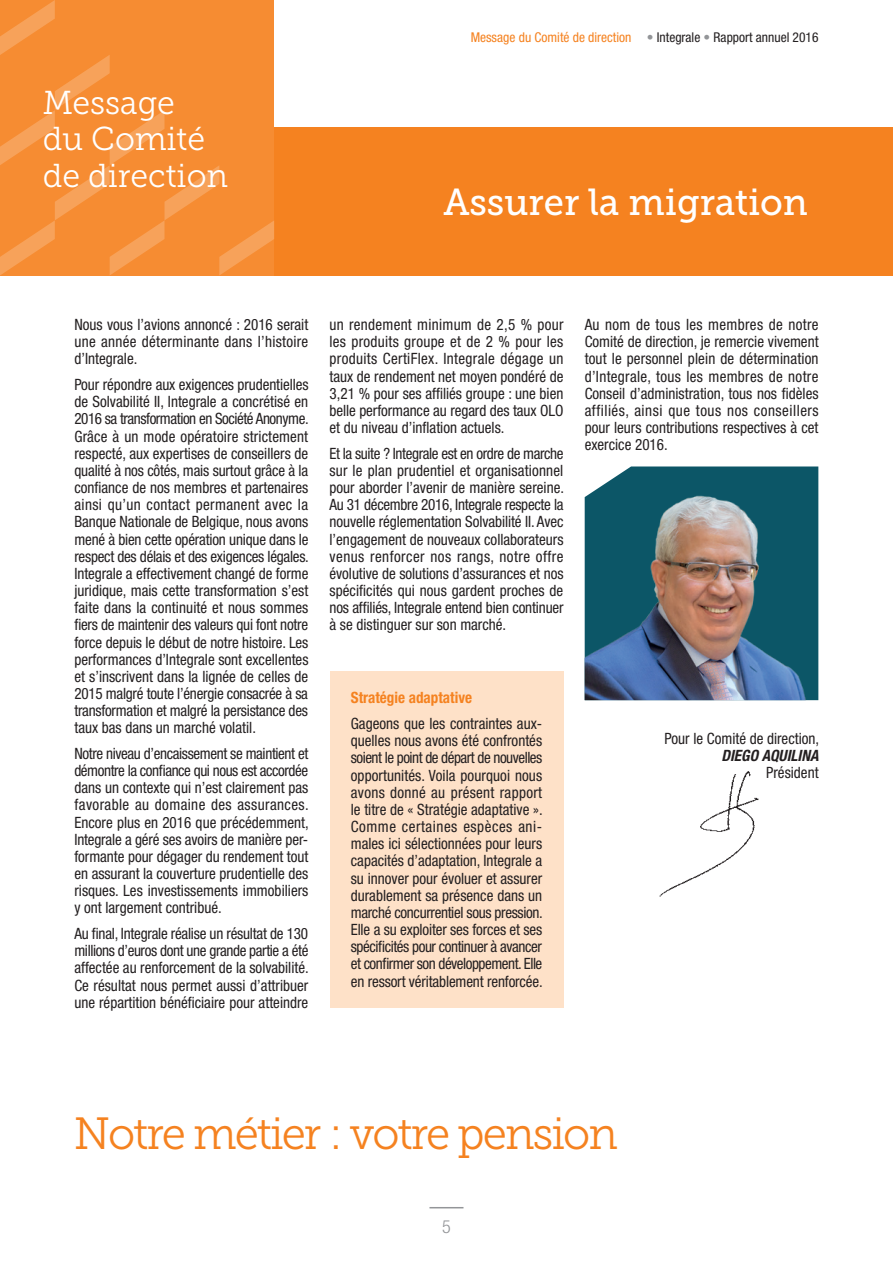
<style>
.page{position:relative;width:893px;height:1263px;background:#fff}
.page>*{position:absolute;margin:0;border:0;box-sizing:border-box;transform-origin:0 0}
.t1{font:45px "Museo Slab 300";letter-spacing:-.04em;color:#f58220}
.t2{font:37.5px "Museo Slab 500";color:#fff}
.t3{font:33px/36.3px "Museo Slab 300";color:#fff}
.t4{font:300 condensed 18px "Helvetica Neue LT Std";color:#939598}
.t5{font:condensed 15.6px/17.1px "Helvetica Neue LT Std";color:#231f20;text-align:justify}
.t6{font:700 condensed 15.6px "Helvetica Neue LT Std";color:#f58220}
.t7{font:italic 700 condensed 15.6px "Helvetica Neue LT Std";color:#231f20}
.t8{font:condensed 13.5px "Helvetica Neue LT Std";color:#231f20}
.t9{font:condensed 13.5px "Helvetica Neue LT Std";color:#f58220}
.s1{color:#939598}
</style>
<div class="page">
<hr style="left:0;top:0;width:1px;height:446px;background:#f58220">
<div style="left:274px;top:127px;width:619px;height:148px;background:#f58220"></div>
<svg style="left:0;top:0;width:274px;height:275px;background:#f68e36"></svg>
<div style="left:330px;top:671px;width:233px;height:337px;background:#fee1c8"></div>
<hr style="left:429px;top:1207px;width:34px;height:1px;background:#939598">
<img style="left:659px;top:771px;width:100px;height:126px">
<img style="left:585px;top:466px;width:233px;height:234px">
<h3 class="t3" style="left:43px;top:85px;width:187px">Message<br>du Comité de direction</h3>
<p class="t9" style="left:471px;top:29px;width:162px">Message du Comité de direction</p>
<p class="t8" style="left:647px;top:29px;width:173px"><span class="s1">•</span> Integrale <span class="s1">•</span> Rapport annuel 2016</p>
<h2 class="t2" style="left:443px;top:181px;width:366px">Assurer la migration</h2>
<p class="t5" style="left:74px;top:316px;width:235px">Nous vous l’avions annoncé : 2016 serait une année déterminante dans l’histoire d’Integrale.</p>
<p class="t5" style="left:74px;top:376px;width:236px">Pour répondre aux exigences prudentielles de Solvabilité II, Integrale a concrétisé en 2016 sa transformation en Société Anonyme.<br>Grâce à un mode opératoire strictement respecté, aux expertises de conseillers de qualité à nos côtés, mais surtout grâce à la confiance de nos membres et partenaires ainsi qu’un contact permanent avec la Banque Nationale de Belgique, nous avons mené à bien cette opération unique dans le respect des délais et des exigences légales.<br>Integrale a effectivement changé de forme juridique, mais cette transformation s’est faite dans la continuité et nous sommes fiers de maintenir des valeurs qui font notre force depuis le début de notre histoire. Les performances d’Integrale sont excellentes et s’inscrivent dans la lignée de celles de 2015 malgré toute l’énergie consacrée à sa transformation et malgré la persistance des taux bas dans un marché volatil.</p>
<p class="t5" style="left:74px;top:745px;width:236px">Notre niveau d’encaissement se maintient et démontre la confiance qui nous est accordée dans un contexte qui n’est clairement pas favorable au domaine des assurances.<br>Encore plus en 2016 que précédemment, Integrale a géré ses avoirs de manière per&shy;formante pour dégager du rendement tout en assurant la couverture prudentielle des risques. Les investissements immobiliers y ont largement contribué.</p>
<p class="t5" style="left:74px;top:925px;width:236px">Au final, Integrale réalise un résultat de 130 millions d’euros dont une grande partie a été affectée au renforcement de la solvabilité.<br>Ce résultat nous permet aussi d’attribuer une répartition bénéficiaire pour atteindre</p>
<p class="t5" style="left:330px;top:316px;width:235px">un rendement minimum de 2,5 % pour les produits groupe et de 2 % pour les produits CertiFlex. Integrale dégage un taux de rendement net moyen pondéré de 3,21 % pour ses affiliés groupe : une bien belle performance au regard des taux OLO et du niveau d’inflation actuels.</p>
<p class="t5" style="left:330px;top:444px;width:236px">Et la suite ? Integrale est en ordre de marche sur le plan prudentiel et organisationnel pour aborder l’avenir de manière sereine.<br>Au 31 décembre 2016, Integrale respecte la nouvelle réglementation Solvabilité II. Avec l’engagement de nouveaux collaborateurs venus renforcer nos rangs, notre offre évolutive de solutions d’assurances et nos spécificités qui nous gardent proches de nos affiliés, Integrale entend bien continuer à se distinguer sur son marché.</p>
<p class="t5" style="left:585px;top:316px;width:235px">Au nom de tous les membres de notre Comité de direction, je remercie vivement tout le personnel plein de détermination d’Integrale, tous les membres de notre Conseil d’administration, tous nos fidèles affiliés, ainsi que tous nos conseillers pour leurs contributions respectives à cet exercice 2016.</p>
<p class="t6" style="left:351px;top:688px;width:123px">Stratégie adaptative</p>
<p class="t5" style="left:351px;top:715px;width:193px">Gageons que les contraintes aux&shy;quelles nous avons été confrontés soient le point de départ de nouvelles opportunités. Voila pourquoi nous avons donné au présent rapport le titre de « Stratégie adaptative ».<br>Comme certaines espèces ani&shy;males ici sélectionnées pour leurs capacités d’adaptation, Integrale a su innover pour évoluer et assurer durablement sa présence dans un marché concurrentiel sous pression.<br>Elle a su exploiter ses forces et ses spécificités pour continuer à avancer et confirmer son développement. Elle en ressort véritablement renforcée.</p>
<p class="t5" style="left:664px;top:730px;width:156px">Pour le Comité de direction,</p>
<p class="t7" style="left:721px;top:746px;width:99px">DIEGO AQUILINA</p>
<p class="t5" style="left:766px;top:764px;width:54px">Président</p>
<h1 class="t1" style="left:74px;top:1108px;width:546px">Notre métier : votre pension</h1>
<p class="t4" style="left:442px;top:1216px;width:10px">5</p>
</div>
